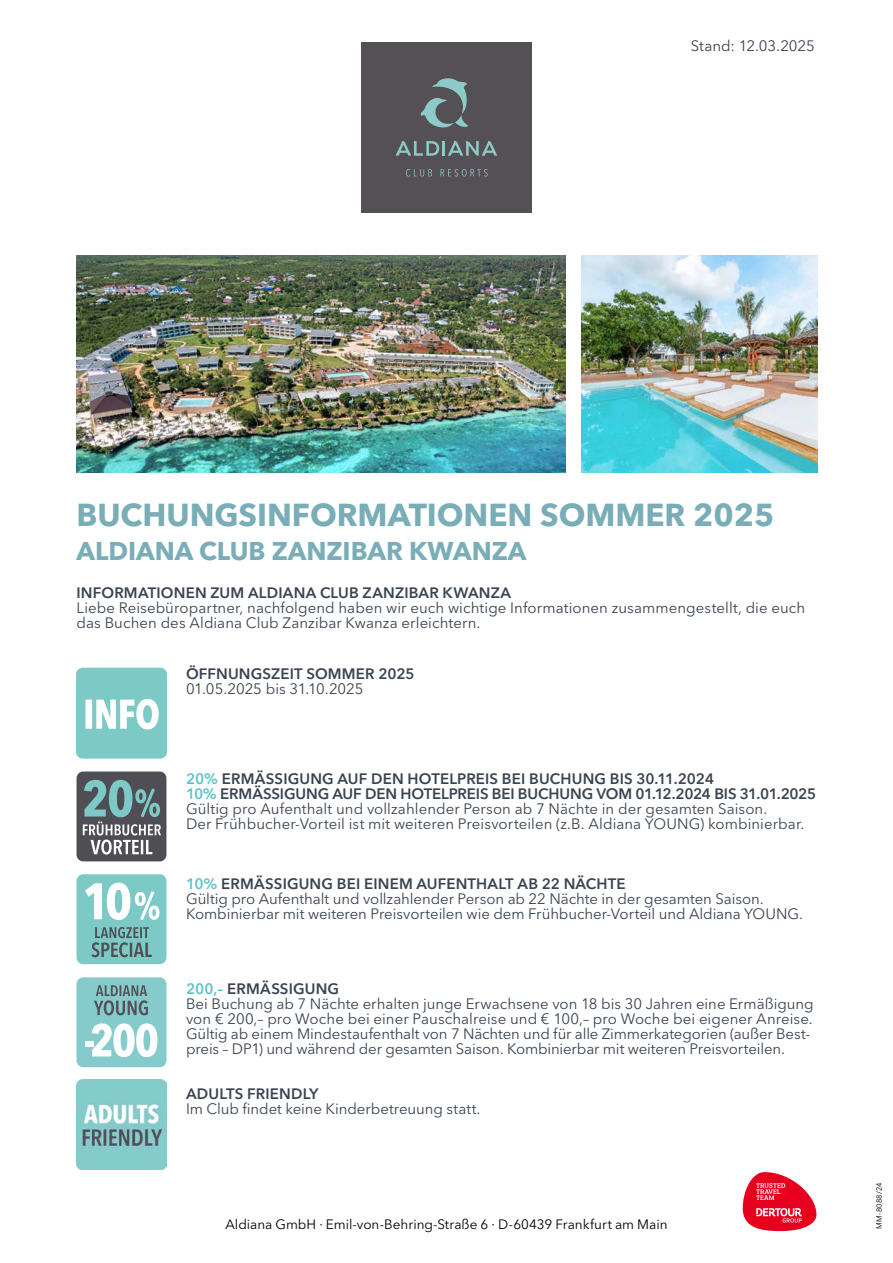
<style>
.page{position:relative;width:893px;height:1263px;background:#fff}
.page>*{position:absolute;margin:0;border:0;box-sizing:border-box;transform-origin:0 0}
.t1{font:700 31.5px "Avenir Next LT Pro";color:#79adb7}
.t2{font:700 25.5px "Avenir Next LT Pro";color:#79adb7}
.t3{font:15px/15px "Avenir Next LT Pro";color:#3a4452}
.t4{font:600 15px "Avenir Next LT Pro";letter-spacing:.01em;color:#3a4452}
.t5{font:13.5px "Avenir Next LT Pro";color:#000}
.t6{font:7.5px "Avenir Next LT Pro";letter-spacing:.03em;color:#000}
.s1{font-weight:600;color:#60c2c7}
.s2{font-weight:600}
</style>
<div class="page">
<div style="left:361px;top:43px;width:170px;height:170px;background:#554f56"></div>
<svg style="left:406px;top:169px;width:26px;height:8px"></svg>
<svg style="left:441px;top:169px;width:47px;height:8px"></svg>
<svg style="left:420px;top:78px;width:49px;height:50px"></svg>
<svg style="left:396px;top:141px;width:43px;height:15px"></svg>
<hr style="left:442px;top:141px;width:3px;height:15px;background:#8dcbc8">
<svg style="left:448px;top:141px;width:49px;height:15px"></svg>
<svg style="left:743px;top:1172px;width:73px;height:59px"></svg>
<div style="left:77px;top:668px;width:89px;height:91px;background:#7dc9c5;border-radius:7px"></div>
<svg style="left:85px;top:699px;width:74px;height:30px"></svg>
<div style="left:77px;top:874px;width:89px;height:90px;background:#7dc9c5;border-radius:7px"></div>
<svg style="left:91px;top:927px;width:61px;height:30px"></svg>
<svg style="left:85px;top:882px;width:75px;height:38px"></svg>
<div style="left:77px;top:771px;width:89px;height:90px;background:#504e55;border-radius:7px"></div>
<svg style="left:83px;top:780px;width:78px;height:75px"></svg>
<div style="left:77px;top:977px;width:89px;height:90px;background:#86cbcb;border-radius:7px"></div>
<svg style="left:94px;top:985px;width:54px;height:30px"></svg>
<div style="left:85px;top:1041px;width:9px;height:5px;background:#fff"></div>
<svg style="left:92px;top:1023px;width:65px;height:34px"></svg>
<img style="left:77px;top:1079px;width:89px;height:90px">
<img style="left:582px;top:255px;width:235px;height:217px">
<img style="left:77px;top:255px;width:489px;height:217px">
<p class="t3" style="left:691px;top:38px;width:125px">Stand: 12.03.2025</p>
<h1 class="t1" style="left:77px;top:495px;width:699px">BUCHUNGSINFORMATIONEN SOMMER 2025</h1>
<h2 class="t2" style="left:77px;top:536px;width:451px">ALDIANA CLUB ZANZIBAR KWANZA</h2>
<p class="t4" style="left:77px;top:584px;width:436px">INFORMATIONEN ZUM ALDIANA CLUB ZANZIBAR KWANZA</p>
<p class="t3" style="left:77px;top:600px;width:730px">Liebe Reisebüropartner, nachfolgend haben wir euch wichtige Informationen zusammengestellt, die euch das Buchen des Aldiana Club Zanzibar Kwanza erleichtern.</p>
<p class="t4" style="left:186px;top:665px;width:230px">ÖFFNUNGSZEIT SOMMER 2025</p>
<p class="t3" style="left:186px;top:681px;width:179px">01.05.2025 bis 31.10.2025</p>
<p class="t3" style="left:186px;top:771px;width:632px"><span class="s1">20%</span> <span class="s2">ERMÄSSIGUNG AUF DEN HOTELPREIS BEI BUCHUNG BIS 30.11.2024<br></span><span class="s1">10%</span> <span class="s2">ERMÄSSIGUNG AUF DEN HOTELPREIS BEI BUCHUNG VOM 01.12.2024 BIS 31.01.2025<br></span>Gültig pro Aufenthalt und vollzahlender Person ab 7 Nächte in der gesamten Saison.<br>Der Frühbucher-Vorteil ist mit weiteren Preisvorteilen (z.B. Aldiana YOUNG) kombinierbar.</p>
<p class="t3" style="left:186px;top:876px;width:618px"><span class="s1">10%</span> <span class="s2">ERMÄSSIGUNG BEI EINEM AUFENTHALT AB 22 NÄCHTE<br></span>Gültig pro Aufenthalt und vollzahlender Person ab 22 Nächte in der gesamten Saison.<br>Kombinierbar mit weiteren Preisvorteilen wie dem Frühbucher-Vorteil und Aldiana YOUNG.</p>
<p class="t3" style="left:186px;top:981px;width:629px"><span class="s1">200,–</span> <span class="s2">ERMÄSSIGUNG<br></span>Bei Buchung ab 7 Nächte erhalten junge Erwachsene von 18 bis 30 Jahren eine Ermäßigung von € 200,– pro Woche bei einer Pauschalreise und € 100,– pro Woche bei eigener Anreise.<br>Gültig ab einem Mindestaufenthalt von 7 Nächten und für alle Zimmerkategorien (außer Best&shy;preis – DP1) und während der gesamten Saison. Kombinierbar mit weiteren Preisvorteilen.</p>
<p class="t4" style="left:186px;top:1085px;width:134px">ADULTS FRIENDLY</p>
<p class="t3" style="left:186px;top:1101px;width:296px">Im Club findet keine Kinderbetreuung statt.</p>
<p class="t5" style="left:225px;top:1216px;width:444px">Aldiana GmbH · Emil-von-Behring-Straße 6 · D-60439 Frankfurt am Main</p>
<p class="t6" style="left:875px;top:1229px;width:48px;rotate:-90deg">MM-8088/24</p>
</div>
